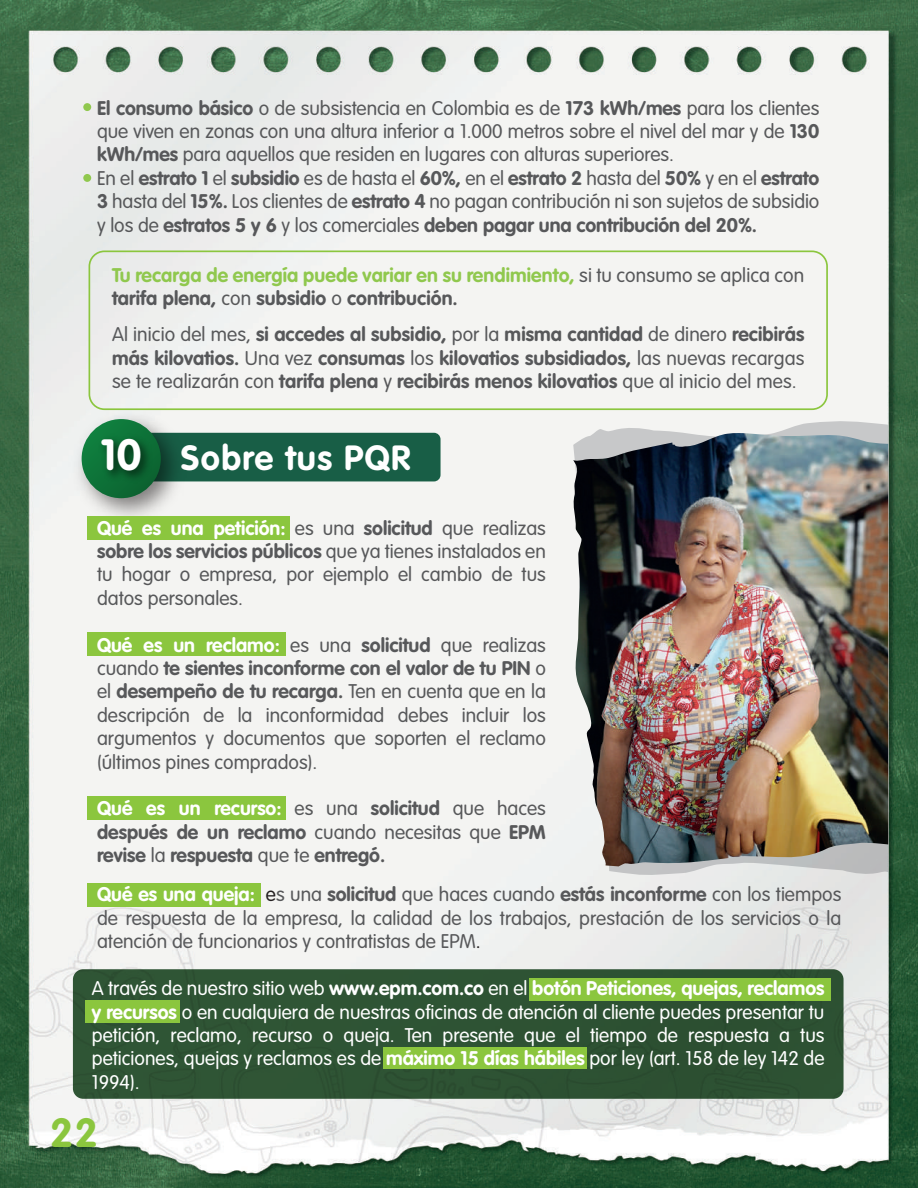
<style>
.page{position:relative;width:918px;height:1188px;background:#fff}
.page>*{position:absolute;margin:0;border:0;box-sizing:border-box;transform-origin:0 0}
.t1{font:700 40.2px "VAG Rounded Std";color:#8bc63e}
.t2{font:700 34.5px "VAG Rounded Std";letter-spacing:.04em;color:#fff}
.t3{font:300 19.5px/23.4px "VAG Rounded Std";letter-spacing:-.005em;color:#57585a;text-align:justify}
.t4{font:700 19.5px/23.4px "VAG Rounded Std";letter-spacing:.005em;color:#57585a;text-align:justify}
.t5{font:300 19.5px/23.4px "VAG Rounded Std";color:#fff;text-align:justify}
.t6{font:700 19.5px/23.4px "VAG Rounded Std";letter-spacing:.005em;color:#90c84e}
.s1{font-weight:700}
.s2{font-weight:300;color:#57585a}
.s3{color:#57585a}
.s4{font-weight:300}
.s5{font-size:43.05px}
.s6{font-weight:700;color:#fff}
.s7{color:#fff}
.s8{color:#231f20}
</style>
<div class="page">
<img style="left:0;top:0;width:918px;height:1188px">
<div style="left:83px;top:103px;width:8px;height:8px;background:#90c84e;border-radius:50%"></div>
<div style="left:83px;top:174px;width:8px;height:8px;background:#90c84e;border-radius:50%"></div>
<div style="left:193px;top:433px;width:248px;height:48px;background:#185e46"></div>
<img style="left:66px;top:403px;width:127px;height:127px">
<svg style="left:82px;top:419px;width:79px;height:79px"></svg>
<img style="left:92px;top:426px;width:66px;height:73px">
<svg style="left:602px;top:866px;width:286px;height:9px;background:#d6d7d7"></svg>
<svg style="left:573px;top:421px;width:315px;height:12px;fill:#f4f4f2"></svg>
<div style="left:89px;top:251px;width:739px;height:159px;border:2px solid #8bc63e;border-radius:15px"></div>
<div style="left:73px;top:969px;width:771px;height:130px;background:#325938;border-radius:10px"></div>
<div style="left:383px;top:1047px;width:204px;height:22px;background:#8bc63e"></div>
<div style="left:85px;top:1000px;width:95px;height:23px;background:#8bc63e"></div>
<div style="left:529px;top:978px;width:302px;height:23px;background:#8bc63e"></div>
<div style="left:87px;top:516px;width:203px;height:24px;background:#8bc63e"></div>
<div style="left:87px;top:633px;width:199px;height:23px;background:#8bc63e"></div>
<div style="left:87px;top:883px;width:174px;height:23px;background:#8bc63e"></div>
<div style="left:87px;top:797px;width:199px;height:23px;background:#8bc63e"></div>
<img style="left:572px;top:433px;width:316px;height:433px">
<p class="t3" style="left:97px;top:97px;width:724px;text-align:left"><span class="s1">El consumo básico</span> o de subsistencia en Colombia es de <span class="s1">173 kWh/mes</span> para los clientes que viven en zonas con una altura inferior a 1.000 metros sobre el nivel del mar y de <span class="s1">130 kWh/mes</span> para aquellos que residen en lugares con alturas superiores.<br>En el <span class="s1">estrato 1</span> el <span class="s1">subsidio</span> es de hasta el <span class="s1">60%,</span> en el <span class="s1">estrato 2</span> hasta del <span class="s1">50%</span> y en el <span class="s1">estrato 3</span> hasta del <span class="s1">15%.</span> Los clientes de <span class="s1">estrato 4</span> no pagan contribución ni son sujetos de subsidio y los de <span class="s1">estratos 5 y 6</span> y los comerciales <span class="s1">deben pagar una contribución del 20%.</span></p>
<p class="t6" style="left:112px;top:264px;width:694px">Tu recarga de energía puede variar en su rendimiento, <span class="s2">si tu consumo se aplica con </span><span class="s3">tarifa plena,</span> <span class="s2">con</span> <span class="s3">subsidio</span> <span class="s2">o</span> <span class="s3">contribución.</span></p>
<p class="t4" style="left:112px;top:324px;width:694px"><span class="s4">Al inicio del mes,</span> si accedes al subsidio, <span class="s4">por la</span> misma cantidad <span class="s4">de dinero</span> recibirás más kilovatios. <span class="s4">Una vez</span> consumas <span class="s4">los</span> kilovatios subsidiados, <span class="s4">las nuevas recargas se te realizarán con</span> tarifa plena <span class="s4">y</span> recibirás menos kilovatios <span class="s4">que al inicio del mes.</span></p>
<h2 class="t2" style="left:100px;top:438px;width:311px"><span class="s5">10</span> Sobre tus PQR</h2>
<p class="t3" style="left:97px;top:517px;width:450px"><span class="s6">Qué es una petición:</span> es una <span class="s1">solicitud</span> que realizas <span class="s1">sobre los servicios públicos</span> que ya tienes instalados en tu hogar o empresa, por ejemplo el cambio de tus datos personales.</p>
<p class="t3" style="left:97px;top:634px;width:450px"><span class="s6">Qué es un reclamo:</span> es una <span class="s1">solicitud</span> que realizas cuando <span class="s1">te sientes inconforme con el valor de tu PIN</span> o el <span class="s1">desempeño de tu recarga.</span> Ten en cuenta que en la descripción de la inconformidad debes incluir los argumentos y documentos que soporten el reclamo (últimos pines comprados).</p>
<p class="t4" style="left:97px;top:798px;width:450px"><span class="s7">Qué es un recurso:</span> <span class="s4">es una</span> solicitud <span class="s4">que haces </span>después de un reclamo <span class="s4">cuando necesitas que</span> EPM revise <span class="s4">la</span> respuesta <span class="s4">que te</span> entregó.</p>
<p class="t3" style="left:97px;top:884px;width:746px"><span class="s6">Qué es una queja:</span> <span class="s8">e</span>s una <span class="s1">solicitud</span> que haces cuando <span class="s1">estás inconforme</span> con los tiempos de respuesta de la empresa, la calidad de los trabajos, prestación de los servicios o la atención de funcionarios y contratistas de EPM<span class="s8">.</span></p>
<p class="t5" style="left:92px;top:977px;width:734px">A través de nuestro sitio web <span class="s1">www.epm.com.co</span> en el <span class="s1">botón Peticiones, quejas, reclamos y recursos</span> o en cualquiera de nuestras oficinas de atención al cliente puedes presentar tu petición, reclamo, recurso o queja. Ten presente que el tiempo de respuesta a tus peticiones, quejas y reclamos es de <span class="s1">máximo 15 días hábiles</span> por ley (art. 158 de ley 142 de 1994).</p>
<h1 class="t1" style="left:50px;top:1110px;width:49px">22</h1>
</div>
